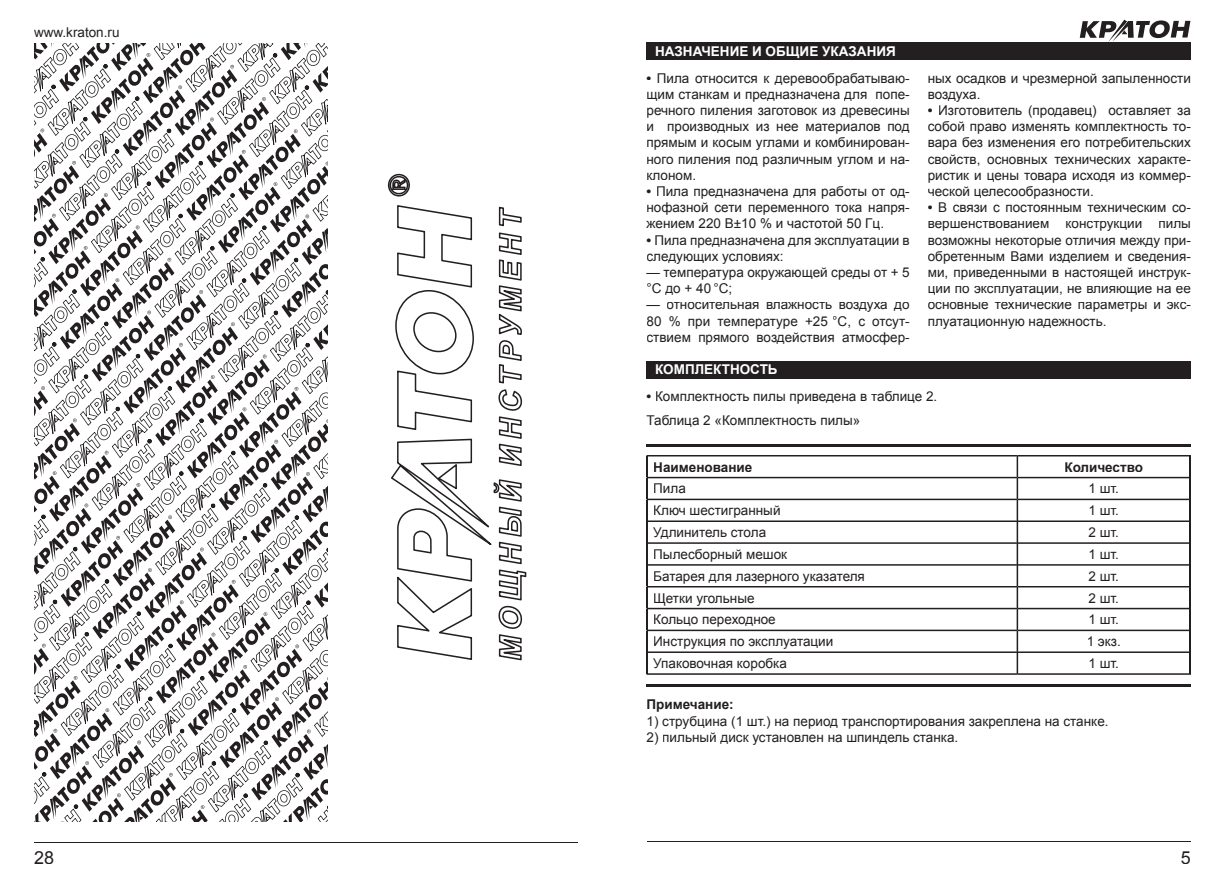
<style>
.page{position:relative;width:1225px;height:893px;background:#fff}
.page>*{position:absolute;margin:0;border:0;box-sizing:border-box;transform-origin:0 0}
.t1{font:18px "Arial";color:#231f20}
.t2{font:13.5px/16.2px "Arial";color:#231f20;text-align:justify}
.t3{font:700 13.5px "Arial";color:#fff}
.t4{font:700 13.5px "Arial";color:#231f20}
.s1{font-weight:700}
</style>
<div class="page">
<hr style="left:647px;top:841px;width:544px;height:1px;background:#231f20">
<svg style="left:1079px;top:19px;width:111px;height:23px"></svg>
<hr style="left:34px;top:842px;width:544px;height:1px;background:#231f20">
<div style="left:646px;top:43px;width:545px;height:17px;background:#231f20"></div>
<svg style="left:35px;top:43px;width:292px;height:779px"></svg>
<svg style="left:493px;top:207px;width:33px;height:453px"></svg>
<svg style="left:388px;top:174px;width:103px;height:486px"></svg>
<hr style="left:646px;top:444px;width:545px;height:3px;background:#231f20">
<hr style="left:646px;top:684px;width:545px;height:2px;background:#231f20">
<div style="left:646px;top:361px;width:545px;height:18px;background:#231f20"></div>
<svg style="left:646px;top:455px;width:545px;height:220px"></svg>
<p class="t2" style="left:34px;top:24px;width:87px">www.kraton.ru</p>
<p class="t3" style="left:655px;top:42px;width:242px">НАЗНАЧЕНИЕ И ОБЩИЕ УКАЗАНИЯ</p>
<p class="t2" style="left:646px;top:70px;width:265px"><span class="s1">•</span> Пила относится к деревообрабатываю&shy;щим станкам и предназначена для попе&shy;речного пиления заготовок из древесины и производных из нее материалов под прямым и косым углами и комбинирован&shy;ного пиления под различным углом и на&shy;клоном.</p>
<p class="t2" style="left:646px;top:183px;width:265px"><span class="s1">•</span> Пила предназначена для работы от од&shy;нофазной сети переменного тока напря&shy;жением 220 В±10 % и частотой 50 Гц.</p>
<p class="t2" style="left:646px;top:232px;width:265px"><span class="s1">•</span> Пила предназначена для эксплуатации в следующих условиях:</p>
<p class="t2" style="left:646px;top:264px;width:265px">— температура окружающей среды от + 5 °С до + 40 °С;</p>
<p class="t2" style="left:646px;top:297px;width:265px">— относительная влажность воздуха до 80 % при температуре +25 °С, с отсут&shy;ствием прямого воздействия атмосфер-</p>
<p class="t3" style="left:655px;top:361px;width:124px">КОМПЛЕКТНОСТЬ</p>
<p class="t2" style="left:927px;top:70px;width:265px">ных осадков и чрезмерной запыленности воздуха.</p>
<p class="t2" style="left:927px;top:102px;width:265px"><span class="s1">•</span> Изготовитель (продавец) оставляет за собой право изменять комплектность то&shy;вара без изменения его потребительских свойств, основных технических характе&shy;ристик и цены товара исходя из коммер&shy;ческой целесообразности.</p>
<p class="t2" style="left:927px;top:199px;width:265px"><span class="s1">•</span> В связи с постоянным техническим со&shy;вершенствованием конструкции пилы возможны некоторые отличия между при&shy;обретенным Вами изделием и сведения&shy;ми, приведенными в настоящей инструк&shy;ции по эксплуатации, не влияющие на ее основные технические параметры и экс&shy;плуатационную надежность.</p>
<p class="t2" style="left:646px;top:388px;width:292px"><span class="s1">•</span> Комплектность пилы приведена в таблице 2.</p>
<p class="t2" style="left:646px;top:413px;width:215px">Таблица 2 «Комплектность пилы»</p>
<p class="t4" style="left:653px;top:458px;width:101px">Наименование</p>
<p class="t4" style="left:1064px;top:458px;width:80px">Количество</p>
<p class="t2" style="left:653px;top:481px;width:34px">Пила</p>
<p class="t2" style="left:1088px;top:481px;width:32px">1 шт.</p>
<p class="t2" style="left:653px;top:502px;width:129px">Ключ шестигранный</p>
<p class="t2" style="left:1088px;top:502px;width:32px">1 шт.</p>
<p class="t2" style="left:653px;top:524px;width:114px">Удлинитель стола</p>
<p class="t2" style="left:1088px;top:524px;width:32px">2 шт.</p>
<p class="t2" style="left:653px;top:546px;width:135px">Пылесборный мешок</p>
<p class="t2" style="left:1088px;top:546px;width:32px">1 шт.</p>
<p class="t2" style="left:653px;top:568px;width:213px">Батарея для лазерного указателя</p>
<p class="t2" style="left:1088px;top:568px;width:32px">2 шт.</p>
<p class="t2" style="left:653px;top:590px;width:103px">Щетки угольные</p>
<p class="t2" style="left:1088px;top:590px;width:32px">2 шт.</p>
<p class="t2" style="left:653px;top:612px;width:124px">Кольцо переходное</p>
<p class="t2" style="left:1088px;top:612px;width:32px">1 шт.</p>
<p class="t2" style="left:653px;top:633px;width:182px">Инструкция по эксплуатации</p>
<p class="t2" style="left:1086px;top:633px;width:36px">1 экз.</p>
<p class="t2" style="left:653px;top:655px;width:135px">Упаковочная коробка</p>
<p class="t2" style="left:1088px;top:655px;width:32px">1 шт.</p>
<p class="t4" style="left:646px;top:696px;width:89px">Примечание:</p>
<p class="t2" style="left:646px;top:713px;width:463px">1) струбцина (1 шт.) на период транспортирования закреплена на станке.</p>
<p class="t2" style="left:646px;top:729px;width:313px">2) пильный диск установлен на шпиндель станка.</p>
<h1 class="t1" style="left:34px;top:845px;width:22px">28</h1>
<h1 class="t1" style="left:1181px;top:845px;width:12px">5</h1>
</div>
